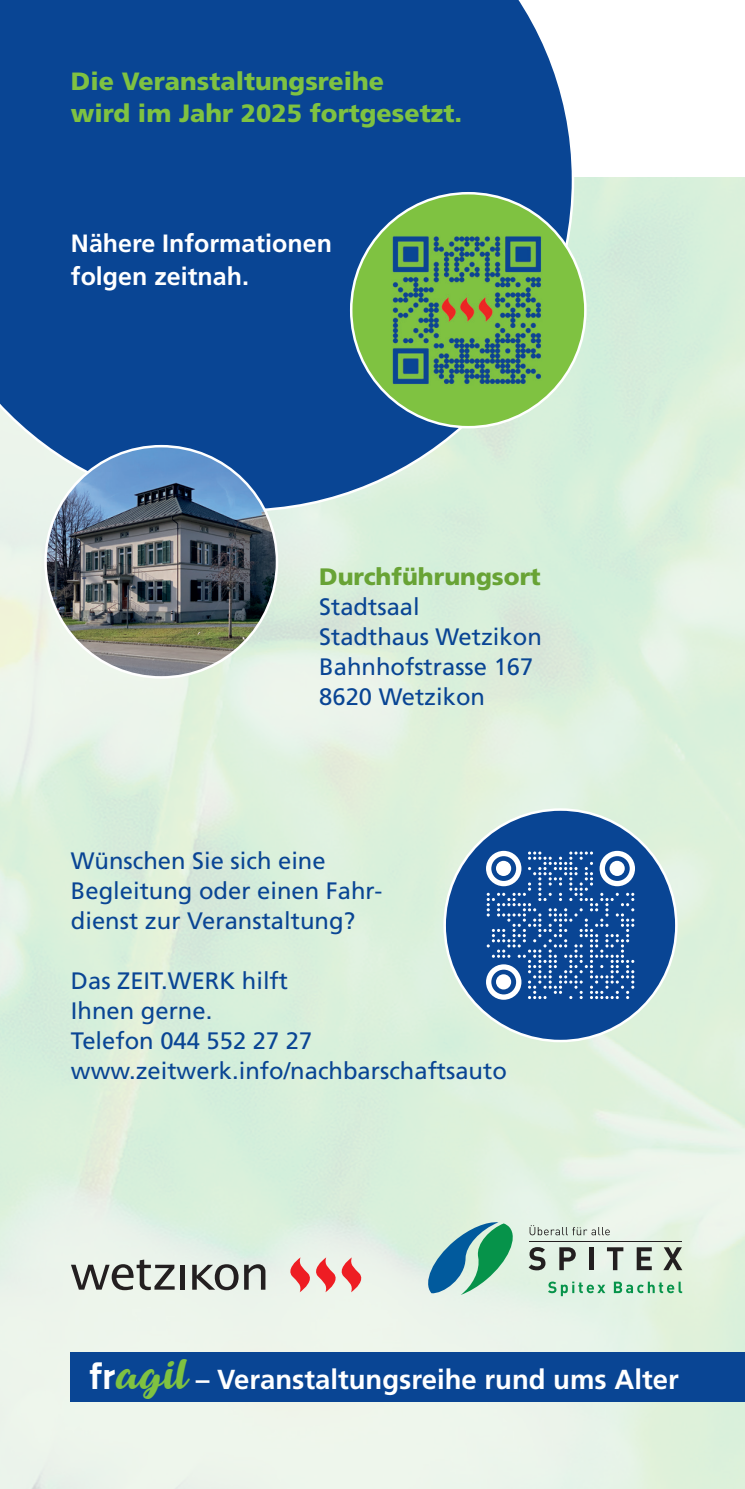
<style>
.page{position:relative;width:745px;height:1489px;background:#fff}
.page>*{position:absolute;margin:0;border:0;box-sizing:border-box;transform-origin:0 0}
.t1{font:700 27.5px "Frutiger LT Std";color:#fff}
.t2{font:900 25px/32.5px "Frutiger LT Std";color:#7fc241}
.t3{font:700 25px/32.5px "Frutiger LT Std";color:#fff}
.t4{font:23.75px/30px "Frutiger LT Std";color:#094594}
.t5{font:900 23.75px "Frutiger LT Std";color:#68a335}
.s1{font-family:"Stratum 1";font-size:40px}
.s2{font-family:"Queenof Heaven";font-weight:400;font-size:40px;color:#7fc241}
</style>
<div class="page">
<img style="left:0;top:177px;width:744px;height:1311px">
<div style="left:71px;top:1352px;width:673px;height:49px;background:#094594"></div>
<svg style="left:0;top:0;width:574px;height:511px;background:#21589d"></svg>
<div style="left:351px;top:193px;width:234px;height:234px;background:#7fc241;border-radius:50%"></div>
<img style="left:46px;top:446px;width:231px;height:231px;border-radius:116px">
<div style="left:444px;top:809px;width:232px;height:231px;background:#094594;border-radius:50%"></div>
<svg style="left:486px;top:850px;width:148px;height:149px"></svg>
<svg style="left:495px;top:860px;width:16px;height:16px"></svg>
<div style="left:609px;top:860px;width:15px;height:16px;background:#fff;border-radius:50%"></div>
<div style="left:495px;top:974px;width:16px;height:15px;background:#fff;border-radius:50%"></div>
<svg style="left:286px;top:1257px;width:79px;height:35px;background:#eca7a3"></svg>
<svg style="left:71px;top:1259px;width:103px;height:31px;background:#a8aca6"></svg>
<div style="left:180px;top:1264px;width:5px;height:25px;background:#231f20"></div>
<svg style="left:192px;top:1264px;width:46px;height:26px"></svg>
<svg style="left:244px;top:1264px;width:21px;height:25px"></svg>
<svg style="left:422px;top:1221px;width:96px;height:73px;background:#81bcb2"></svg>
<svg style="left:528px;top:1246px;width:17px;height:24px"></svg>
<svg style="left:559px;top:1247px;width:16px;height:22px"></svg>
<div style="left:588px;top:1247px;width:5px;height:22px;background:#231f20"></div>
<svg style="left:606px;top:1247px;width:17px;height:22px"></svg>
<svg style="left:636px;top:1247px;width:15px;height:22px"></svg>
<svg style="left:662px;top:1247px;width:20px;height:22px"></svg>
<hr style="left:529px;top:1240px;width:153px;height:1px;background:#231f20">
<svg style="left:529px;top:1224px;width:80px;height:11px"></svg>
<svg style="left:547px;top:1281px;width:58px;height:14px"></svg>
<svg style="left:613px;top:1281px;width:68px;height:12px"></svg>
<img style="left:392px;top:236px;width:149px;height:148px">
<p class="t2" style="left:71px;top:65px;width:392px">Die Veranstaltungsreihe<br>wird im Jahr 2025 fortgesetzt.</p>
<p class="t3" style="left:71px;top:227px;width:262px">Nähere Informationen folgen zeitnah.</p>
<p class="t5" style="left:319px;top:562px;width:223px">Durchführungsort</p>
<p class="t4" style="left:319px;top:592px;width:224px">Stadtsaal<br>Stadthaus Wetzikon<br>Bahnhofstrasse 167<br>8620 Wetzikon</p>
<p class="t4" style="left:71px;top:845px;width:313px">Wünschen Sie sich eine<br>Begleitung oder einen Fahr&shy;dienst zur Veranstaltung?</p>
<p class="t4" style="left:71px;top:965px;width:437px">Das ZEIT.WERK hilft<br>Ihnen gerne.<br>Telefon 044 552 27 27 www.zeitwerk.info/nachbarschaftsauto</p>
<p class="t1" style="left:89px;top:1363px;width:591px"><span class="s1">fr</span><span class="s2">agil</span> – Veranstaltungsreihe rund ums Alter</p>
</div>
